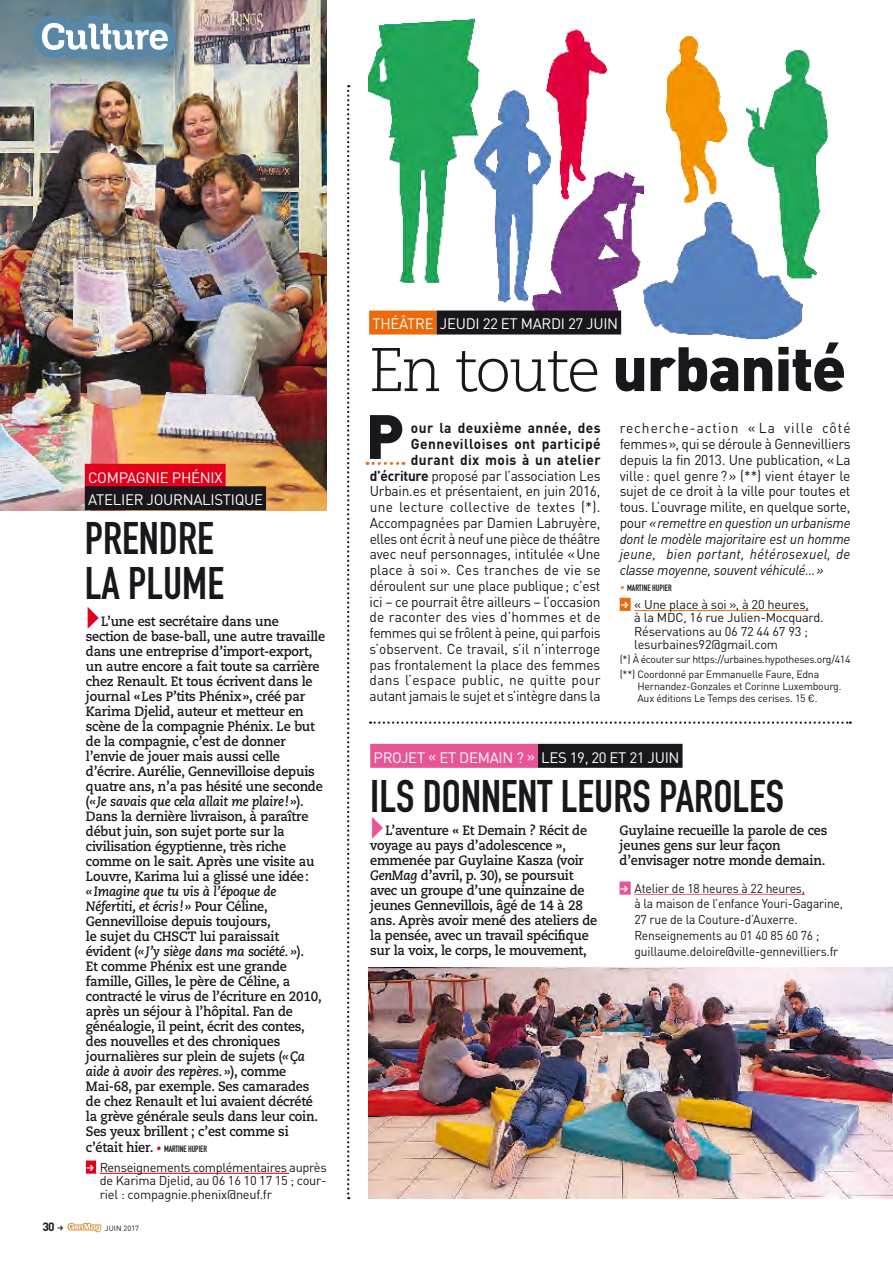
<style>
.page{position:relative;width:893px;height:1263px;background:#fff}
.page>*{position:absolute;margin:0;border:0;box-sizing:border-box;transform-origin:0 0}
.t1{font:900 61.5px/67.8px "DINOT";color:#1a171c}
.t2{font:45px/45px "DIN Engschrift";color:#1a171c}
.t3{font:15px/22.5px "DINOT";letter-spacing:-.02em;color:#fff}
.t4{font:14.25px/15.8px "DINOT";letter-spacing:-.02em;color:#1a171c;text-align:right;scale:.96 1}
.t5{font:700 13.5px/15px "Caecilia LT Std";letter-spacing:-.015em;color:#1a171c;scale:.94 1}
.t6{font:12.75px/13.5px "DINOT";letter-spacing:-.015em;color:#1a171c;text-align:justify}
.t7{font:12.75px/15.8px "DINOT";letter-spacing:-.015em;color:#1a171c;scale:.95 1}
.t8{font:700 12px "DINOT";color:#1a171c}
.t9{font:10.5px/14.1px "DINOT";letter-spacing:-.02em;color:#1a171c}
.t10{font:9px "DIN Engschrift Std";letter-spacing:-.015em;color:#1a171c;scale:.96 1}
.t11{font:7.5px "DINOT";letter-spacing:.005em;color:#1a171c}
.s1{color:#e2001a}
.s2{font-style:italic}
.s3{font-family:"Caecilia LT Std";font-weight:700;font-size:13.5px}
.s4{font-family:"Caecilia LT Std";font-weight:700;font-size:10.5px;color:#e2001a}
.s5{font-family:"Caecilia LT Std";font-weight:300}
.s6{font-weight:700}
.s7{font-family:"DINOT";font-size:10.5px;color:#db9944}
.s8{color:#e85596}
</style>
<div class="page">
<img style="left:0;top:0;width:327px;height:510px">
<img style="left:369px;top:18px;width:459px;height:322px">
<svg style="left:34px;top:15px;width:142px;height:43px"></svg>
<svg style="left:347px;top:85px;width:2px;height:1114px"></svg>
<svg style="left:370px;top:721px;width:481px;height:3px"></svg>
<div style="left:86px;top:1160px;width:10px;height:13px;background:#e2001a"></div>
<hr style="left:100px;top:1173px;width:189px;height:1px;background:#e2001a">
<div style="left:369px;top:310px;width:68px;height:24px;background:#eb6a0a"></div>
<div style="left:437px;top:310px;width:184px;height:24px;background:#1a171c"></div>
<svg style="left:367px;top:462px;width:37px;height:3px"></svg>
<div style="left:620px;top:598px;width:11px;height:13px;background:#eb6a0a"></div>
<hr style="left:634px;top:610px;width:175px;height:1px;background:#eb6a0a">
<div style="left:85px;top:464px;width:141px;height:24px;background:#e2001a"></div>
<div style="left:85px;top:486px;width:181px;height:24px;background:#1a171c"></div>
<div style="left:370px;top:744px;width:168px;height:24px;background:#e85596"></div>
<div style="left:538px;top:744px;width:144px;height:24px;background:#1a171c"></div>
<div style="left:619px;top:881px;width:12px;height:14px;background:#e85596"></div>
<hr style="left:634px;top:894px;width:171px;height:1px;background:#e85596">
<img style="left:369px;top:967px;width:524px;height:231px">
<svg style="left:67px;top:1222px;width:34px;height:10px"></svg>
<p class="t3" style="left:88px;top:466px;width:176px">COMPAGNIE PHÉNIX<br>ATELIER JOURNALISTIQUE</p>
<h2 class="t2" style="left:85px;top:516px;width:141px">PRENDRE<br>LA PLUME</h2>
<p class="t5" style="left:86px;top:614px;width:256px"><span class="s1">✓</span>L’une est secrétaire dans une section de base-ball, une autre travaille dans une entreprise d’import-export, un autre encore a fait toute sa carrière chez Renault. Et tous écrivent dans le journal «Les P’tits Phénix», créé par Karima Djelid, auteur et metteur en scène de la compagnie Phénix. Le but de la compagnie, c’est de donner l’envie de jouer mais aussi celle d’écrire. Aurélie, Gennevilloise depuis quatre ans, n’a pas hésité une seconde (<span class="s2">«Je savais que cela allait me plaire!»</span>).<br>Dans la dernière livraison, à paraître début juin, son sujet porte sur la civilisation égyptienne, très riche comme on le sait. Après une visite au Louvre, Karima lui a glissé une idée:</p>
<p class="t5" style="left:86px;top:884px;width:253px"><span class="s2">«Imagine que tu vis à l’époque de Néfertiti, et écris!»</span> Pour Céline, Gennevilloise depuis toujours,<br>le sujet du CHSCT lui paraissait évident (<span class="s2">«J’y siège dans ma société. »</span>).<br>Et comme Phénix est une grande famille, Gilles, le père de Céline, a contracté le virus de l’écriture en 2010, après un séjour à l’hôpital. Fan de généalogie, il peint, écrit des contes, des nouvelles et des chroniques journalières sur plein de sujets (<span class="s2">«Ça aide à avoir des repères. »</span>), comme Mai-68, par exemple. Ses camarades de chez Renault et lui avaient décrété la grève générale seuls dans leur coin.<br>Ses yeux brillent ; c’est comme si</p>
<p class="t10" style="left:86px;top:1143px;width:128px"><span class="s3">c’était hier.</span> <span class="s4">•</span> MARTINE HUPI ER</p>
<p class="t6" style="left:100px;top:1160px;width:228px">Renseignements complémentaires auprès de Karima Djelid, au 06 16 10 17 15 ; cour&shy;riel : compagnie.phenix@neuf.fr</p>
<p class="t8" style="left:43px;top:1218px;width:14px">30</p>
<p class="t11" style="left:105px;top:1223px;width:36px">JUIN 2017</p>
<p class="t3" style="left:372px;top:312px;width:247px">THÉÂTRE JEUDI 22 ET MARDI 27 JUIN</p>
<h1 class="t1" style="left:366px;top:333px;width:482px"><span class="s5">En toute</span> urbanité<br>P</h1>
<p class="t4" style="left:370px;top:420px;width:242px"><span class="s6">our la deuxième année, des Gennevilloises ont participé durant dix mois à un atelier d’écriture</span> proposé par l’association Les Urbain.es et présentaient, en juin 2016, une lecture collective de textes (*).<br>Accompagnées par Damien Labruyère, elles ont écrit à neuf une pièce de théâtre avec neuf personnages, intitulée «Une place à soi ». Ces tranches de vie se déroulent sur une place publique; c’est ici – ce pourrait être ailleurs – l’occasion de raconter des vies d’hommes et de femmes qui se frôlent à peine, qui parfois s’observent. Ce travail, s’il n’interroge pas frontalement la place des femmes dans l’espace public, ne quitte pour autant jamais le sujet et s’intègre dans la</p>
<p class="t4" style="left:620px;top:420px;width:242px;text-align:justify">recherche-action « La ville côté femmes», qui se déroule à Gennevilliers depuis la fin 2013. Une publication, «La ville: quel genre?» (**) vient étayer le sujet de ce droit à la ville pour toutes et tous. L’ouvrage milite, en quelque sorte, pour <span class="s2">«remettre en question un urbanisme dont le modèle majoritaire est un homme jeune, bien portant, hétérosexuel, de classe moyenne, souvent véhiculé…»</span></p>
<p class="t10" style="left:620px;top:582px;width:56px"><span class="s7">•</span> MARTINE HUPIER</p>
<p class="t6" style="left:634px;top:597px;width:191px;text-align:left">« Une place à soi », à 20 heures,<br>à la MDC, 16 rue Julien-Mocquard.<br>Réservations au 06 72 44 67 93 ; lesurbaines92@gmail.com</p>
<p class="t9" style="left:620px;top:652px;width:232px">(*) À écouter sur https://urbaines.hypotheses.org/414 (**) Coordonné par Emmanuelle Faure, Edna</p>
<p class="t9" style="left:637px;top:680px;width:206px;line-height:12px">Hernandez-Gonzales et Corinne Luxembourg.<br>Aux éditions Le Temps des cerises. 15 €.</p>
<p class="t3" style="left:374px;top:746px;width:308px">PROJET « ET DEMAIN ? » LES 19, 20 ET 21 JUIN</p>
<h2 class="t2" style="left:370px;top:774px;width:415px">ILS DONNENT LEURS PAROLES</h2>
<p class="t5" style="left:370px;top:823px;width:243px"><span class="s8">✓</span>L’aventure « Et Demain ? Récit de voyage au pays d’adolescence », emmenée par Guylaine Kasza (voir <span class="s2">GenMag</span> d’avril, p. 30), se poursuit avec un groupe d’une quinzaine de jeunes Gennevillois, âgé de 14 à 28 ans. Après avoir mené des ateliers de la pensée, avec un travail spécifique sur la voix, le corps, le mouvement,</p>
<p class="t5" style="left:619px;top:823px;width:223px">Guylaine recueille la parole de ces jeunes gens sur leur façon d’envisager notre monde demain.</p>
<p class="t7" style="left:634px;top:880px;width:221px">Atelier de 18 heures à 22 heures,<br>à la maison de l’enfance Youri-Gagarine, 27 rue de la Couture-d’Auxerre.<br>Renseignements au 01 40 85 60 76 ; guillaume.deloire@ville-gennevilliers.fr</p>
</div>
